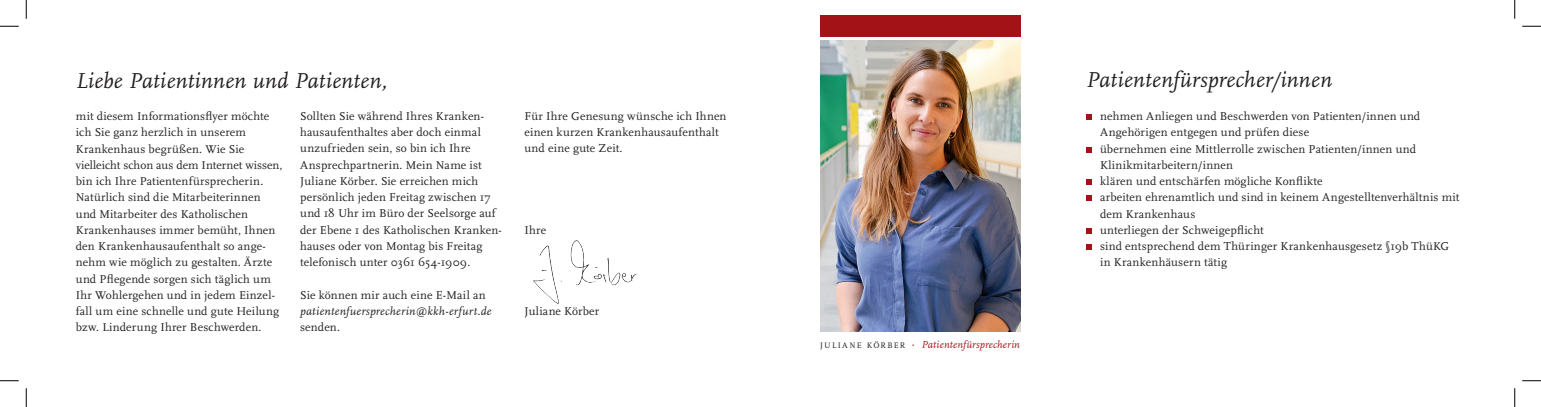
<style>
.page{position:relative;width:1541px;height:407px;background:#fff}
.page>*{position:absolute;margin:0;border:0;box-sizing:border-box;transform-origin:0 0}
.t1{font:italic 22.5px "Scala";letter-spacing:.015em;color:#231f20}
.t2{font:11.88px/16.2px "Scala";letter-spacing:.015em;color:#231f20}
.t3{font:italic 11.88px "Scala";letter-spacing:.025em;color:#231f20}
.t4{font:italic 10.62px "Scala";letter-spacing:.015em;color:#a21217}
.s1{font-style:normal;font-size:8.38px;color:#231f20}
.s2{font-style:normal;font-size:11.88px}
</style>
<div class="page">
<svg style="left:1086px;top:114px;width:5px;height:6px"></svg>
<svg style="left:1086px;top:147px;width:5px;height:5px"></svg>
<svg style="left:1086px;top:179px;width:5px;height:6px"></svg>
<svg style="left:1086px;top:196px;width:5px;height:5px"></svg>
<svg style="left:1086px;top:228px;width:5px;height:6px"></svg>
<svg style="left:1086px;top:244px;width:5px;height:6px"></svg>
<img style="left:820px;top:40px;width:200px;height:291px">
<div style="left:820px;top:16px;width:200px;height:21px;background:#a21217"></div>
<img style="left:534px;top:241px;width:103px;height:62px">
<svg style="left:0;top:25px;width:19px;height:2px"></svg>
<svg style="left:1522px;top:25px;width:19px;height:2px"></svg>
<svg style="left:0;top:380px;width:19px;height:1px"></svg>
<svg style="left:1522px;top:380px;width:19px;height:1px"></svg>
<svg style="left:25px;top:0;width:2px;height:19px"></svg>
<svg style="left:25px;top:388px;width:2px;height:19px"></svg>
<svg style="left:1514px;top:0;width:1px;height:19px"></svg>
<svg style="left:1514px;top:388px;width:1px;height:19px"></svg>
<h1 class="t1" style="left:76px;top:69px;width:313px">Liebe Patientinnen und Patienten,</h1>
<h1 class="t1" style="left:1086px;top:68px;width:248px">Patientenfürsprecher/innen</h1>
<p class="t2" style="left:1100px;top:108px;width:361px">nehmen Anliegen und Beschwerden von Patienten/innen und Angehörigen entgegen und prüfen diese<br>übernehmen eine Mittlerrolle zwischen Patienten/innen und Klinikmitarbeitern/innen<br>klären und entschärfen mögliche Konflikte<br>arbeiten ehrenamtlich und sind in keinem Angestelltenverhältnis mit dem Krankenhaus<br>unterliegen der Schweigepflicht<br>sind entsprechend dem Thüringer Krankenhausgesetz §19b ThüKG in Krankenhäusern tätig</p>
<p class="t2" style="left:524px;top:108px;width:203px">Für Ihre Genesung wünsche ich Ihnen einen kurzen Krankenhausaufenthalt und eine gute Zeit.</p>
<p class="t2" style="left:76px;top:108px;width:208px">mit diesem Informationsflyer -möchte&shy;ich Sie ganz herzlich in unserem Krankenhaus begrüßen. Wie Sie vielleicht schon aus dem Internet wissen, bin ich Ihre Patientenfürsprecherin.<br>Natürlich sind die Mitarbeiterinnen und Mitarbeiter des Katholischen Krankenhauses immer bemüht, Ihnen den Krankenhausaufenthalt so ange&shy;nehm wie möglich zu gestalten. Ärzte und Pflegende sorgen sich täglich um Ihr Wohlergehen und in jedem Einzel&shy;fall um eine schnelle und gute Heilung bzw. Linderung Ihrer Beschwerden.</p>
<p class="t2" style="left:300px;top:108px;width:203px">Sollten Sie während Ihres Kranken&shy;hausaufenthaltes aber doch einmal unzufrieden sein, so bin ich Ihre Ansprechpartnerin. Mein Name ist Juliane Körber. Sie erreichen mich persönlich jeden Freitag zwischen 17 und 18 Uhr im Büro der Seelsorge auf der Ebene 1 des Katholischen Kranken&shy;hauses oder von Montag bis Freitag telefonisch unter 0361 654-1909.</p>
<p class="t2" style="left:524px;top:222px;width:23px">Ihre</p>
<p class="t2" style="left:300px;top:287px;width:187px">Sie können mir auch eine E-Mail an</p>
<p class="t3" style="left:300px;top:305px;width:193px">patientenfuersprecherin@kkh-erfurt.de</p>
<p class="t2" style="left:300px;top:319px;width:41px">senden.</p>
<p class="t2" style="left:524px;top:303px;width:76px">Juliane Körber</p>
<p class="t4" style="left:820px;top:339px;width:201px"><span class="s1">J U L I A N E KÖR BE R</span> <span class="s2">·</span> Patientenfürsprecherin</p>
</div>
